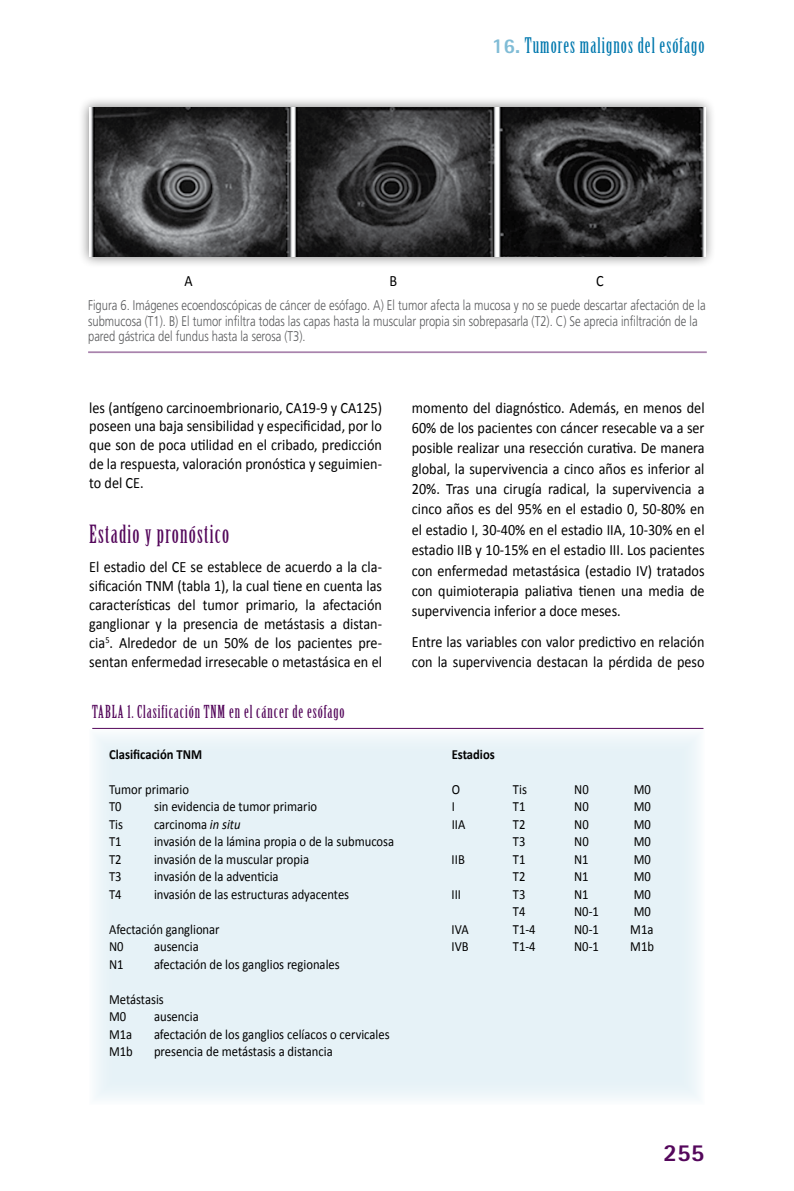
<style>
.page{position:relative;width:794px;height:1191px;background:#fff}
.page>*{position:absolute;margin:0;border:0;box-sizing:border-box;transform-origin:0 0}
.t1{font:24.5px "Birch Std";letter-spacing:.05em;color:#54075b}
.t2{font:800 24.5px "Rotis Sans Serif";color:#54075b}
.t3{font:21px "Birch Std";letter-spacing:.05em;color:#0078ae}
.t4{font:17.5px "Birch Std";letter-spacing:.05em;color:#54075b}
.t5{font:15.75px/20.3px "Calibri";color:#000;text-align:justify;scale:.9 1}
.t6{font:14px/17.5px "Calibri";color:#000;scale:.9 1}
.t7{font:300 14px/15.8px "Frutiger";color:#58595b;scale:.8 1}
.t8{font:700 14px "Calibri";color:#000;scale:.9 1}
.s1{font-family:"Rotis Sans Serif";font-weight:800;color:#80bcd6}
.s2{font-style:italic}
</style>
<div class="page">
<div style="left:78px;top:96px;width:638px;height:172px;background:#000;opacity:.5"></div>
<img style="left:89px;top:107px;width:616px;height:150px">
<hr style="left:88px;top:351px;width:619px;height:2px;background:#a983ad">
<div style="left:89px;top:729px;width:615px;height:375px;background:#e6f2f7"></div>
<hr style="left:92px;top:728px;width:611px;height:1px;background:#54075b">
<h2 class="t3" style="left:492px;top:33px;width:214px"><span class="s1">16.</span> Tumores malignos del esófago</h2>
<p class="t5" style="left:184px;top:270px;width:11px">A</p>
<p class="t5" style="left:389px;top:270px;width:10px">B</p>
<p class="t5" style="left:596px;top:270px;width:10px">C</p>
<p class="t7" style="left:88px;top:297px;width:773px">Figura 6. Imágenes ecoendoscópicas de cáncer de esófago. A) El tumor afecta la mucosa y no se puede descartar afectación de la submucosa (T1). B) El tumor infiltra todas las capas hasta la muscular propia sin sobrepasarla (T2). C) Se aprecia infiltración de la pared gástrica del fundus hasta la serosa (T3).</p>
<p class="t5" style="left:89px;top:398px;width:327px;line-height:18.9px">les (antígeno carcinoembrionario, CA19-9 y CA125) poseen una baja sensibilidad y especificidad, por lo que son de poca utilidad en el cribado, predicción de la respuesta, valoración pronóstica y seguimien&shy;to del CE.</p>
<h1 class="t1" style="left:89px;top:520px;width:141px">Estadio y pronóstico</h1>
<p class="t5" style="left:89px;top:557px;width:327px;line-height:18.9px">El estadio del CE se establece de acuerdo a la cla&shy;sificación TNM (tabla 1), la cual tiene en cuenta las características del tumor primario, la afectación ganglionar y la presencia de metástasis a distan&shy;cia<sup>5</sup>. Alrededor de un 50% de los pacientes pre&shy;sentan enfermedad irresecable o metastásica en el</p>
<p class="t4" style="left:92px;top:702px;width:254px">TABLA 1. Clasificación TNM en el cáncer de esófago</p>
<p class="t5" style="left:412px;top:397px;width:327px">momento del diagnóstico. Además, en menos del 60% de los pacientes con cáncer resecable va a ser posible realizar una resección curativa. De manera global, la supervivencia a cinco años es inferior al 20%. Tras una cirugía radical, la supervivencia a cinco años es del 95% en el estadio 0, 50-80% en el estadio I, 30-40% en el estadio IIA, 10-30% en el estadio IIB y 10-15% en el estadio III. Los pacientes con enfermedad metastásica (estadio IV) tratados con quimioterapia paliativa tienen una media de supervivencia inferior a doce meses.</p>
<p class="t5" style="left:412px;top:631px;width:327px">Entre las variables con valor predictivo en relación con la supervivencia destacan la pérdida de peso</p>
<p class="t8" style="left:109px;top:745px;width:105px">Clasificación TNM</p>
<p class="t8" style="left:452px;top:745px;width:49px">Estadios</p>
<p class="t6" style="left:109px;top:780px;width:90px">Tumor primario</p>
<p class="t6" style="left:452px;top:780px;width:11px">O</p>
<p class="t6" style="left:513px;top:780px;width:17px">Tis</p>
<p class="t6" style="left:574px;top:780px;width:18px">N0</p>
<p class="t6" style="left:634px;top:780px;width:21px">M0</p>
<p class="t6" style="left:109px;top:797px;width:15px">T0</p>
<p class="t6" style="left:154px;top:797px;width:183px">sin evidencia de tumor primario</p>
<p class="t6" style="left:452px;top:797px;width:5px">I</p>
<p class="t6" style="left:513px;top:797px;width:15px">T1</p>
<p class="t6" style="left:574px;top:797px;width:18px">N0</p>
<p class="t6" style="left:634px;top:797px;width:21px">M0</p>
<p class="t6" style="left:109px;top:815px;width:17px">Tis</p>
<p class="t6" style="left:154px;top:815px;width:98px">carcinoma <span class="s2">in situ</span></p>
<p class="t6" style="left:452px;top:815px;width:17px">IIA</p>
<p class="t6" style="left:513px;top:815px;width:15px">T2</p>
<p class="t6" style="left:574px;top:815px;width:18px">N0</p>
<p class="t6" style="left:634px;top:815px;width:21px">M0</p>
<p class="t6" style="left:109px;top:832px;width:15px">T1</p>
<p class="t6" style="left:154px;top:832px;width:268px">invasión de la lámina propia o de la submucosa</p>
<p class="t6" style="left:513px;top:832px;width:15px">T3</p>
<p class="t6" style="left:574px;top:832px;width:18px">N0</p>
<p class="t6" style="left:633px;top:832px;width:21px">M0</p>
<p class="t6" style="left:109px;top:850px;width:15px">T2</p>
<p class="t6" style="left:154px;top:850px;width:174px">invasión de la muscular propia</p>
<p class="t6" style="left:451px;top:850px;width:16px">IIB</p>
<p class="t6" style="left:513px;top:850px;width:15px">T1</p>
<p class="t6" style="left:574px;top:850px;width:18px">N1</p>
<p class="t6" style="left:633px;top:850px;width:21px">M0</p>
<p class="t6" style="left:109px;top:867px;width:15px">T3</p>
<p class="t6" style="left:154px;top:867px;width:140px">invasión de la adventicia</p>
<p class="t6" style="left:513px;top:867px;width:15px">T2</p>
<p class="t6" style="left:574px;top:867px;width:18px">N1</p>
<p class="t6" style="left:633px;top:867px;width:21px">M0</p>
<p class="t6" style="left:109px;top:885px;width:15px">T4</p>
<p class="t6" style="left:154px;top:885px;width:218px">invasión de las estructuras adyacentes</p>
<p class="t6" style="left:451px;top:885px;width:12px">III</p>
<p class="t6" style="left:513px;top:885px;width:15px">T3</p>
<p class="t6" style="left:574px;top:885px;width:18px">N1</p>
<p class="t6" style="left:633px;top:885px;width:21px">M0</p>
<p class="t6" style="left:513px;top:902px;width:15px">T4</p>
<p class="t6" style="left:574px;top:902px;width:29px">N0-1</p>
<p class="t6" style="left:633px;top:902px;width:21px">M0</p>
<p class="t6" style="left:109px;top:920px;width:124px">Afectación ganglionar</p>
<p class="t6" style="left:451px;top:920px;width:20px">IVA</p>
<p class="t6" style="left:513px;top:920px;width:27px">T1-4</p>
<p class="t6" style="left:574px;top:920px;width:29px">N0-1</p>
<p class="t6" style="left:630px;top:920px;width:27px">M1a</p>
<p class="t6" style="left:109px;top:937px;width:18px">N0</p>
<p class="t6" style="left:154px;top:937px;width:51px">ausencia</p>
<p class="t6" style="left:451px;top:937px;width:21px">IVB</p>
<p class="t6" style="left:513px;top:937px;width:27px">T1-4</p>
<p class="t6" style="left:574px;top:937px;width:29px">N0-1</p>
<p class="t6" style="left:630px;top:937px;width:28px">M1b</p>
<p class="t6" style="left:109px;top:955px;width:18px">N1</p>
<p class="t6" style="left:154px;top:955px;width:208px">afectación de los ganglios regionales</p>
<p class="t6" style="left:109px;top:990px;width:62px">Metástasis<br>M0</p>
<p class="t6" style="left:154px;top:1007px;width:51px">ausencia</p>
<p class="t6" style="left:109px;top:1025px;width:27px">M1a</p>
<p class="t6" style="left:154px;top:1025px;width:263px">afectación de los ganglios celíacos o cervicales</p>
<p class="t6" style="left:109px;top:1042px;width:28px">M1b</p>
<p class="t6" style="left:154px;top:1042px;width:200px">presencia de metástasis a distancia</p>
<h1 class="t2" style="left:663px;top:1136px;width:42px">255</h1>
</div>
